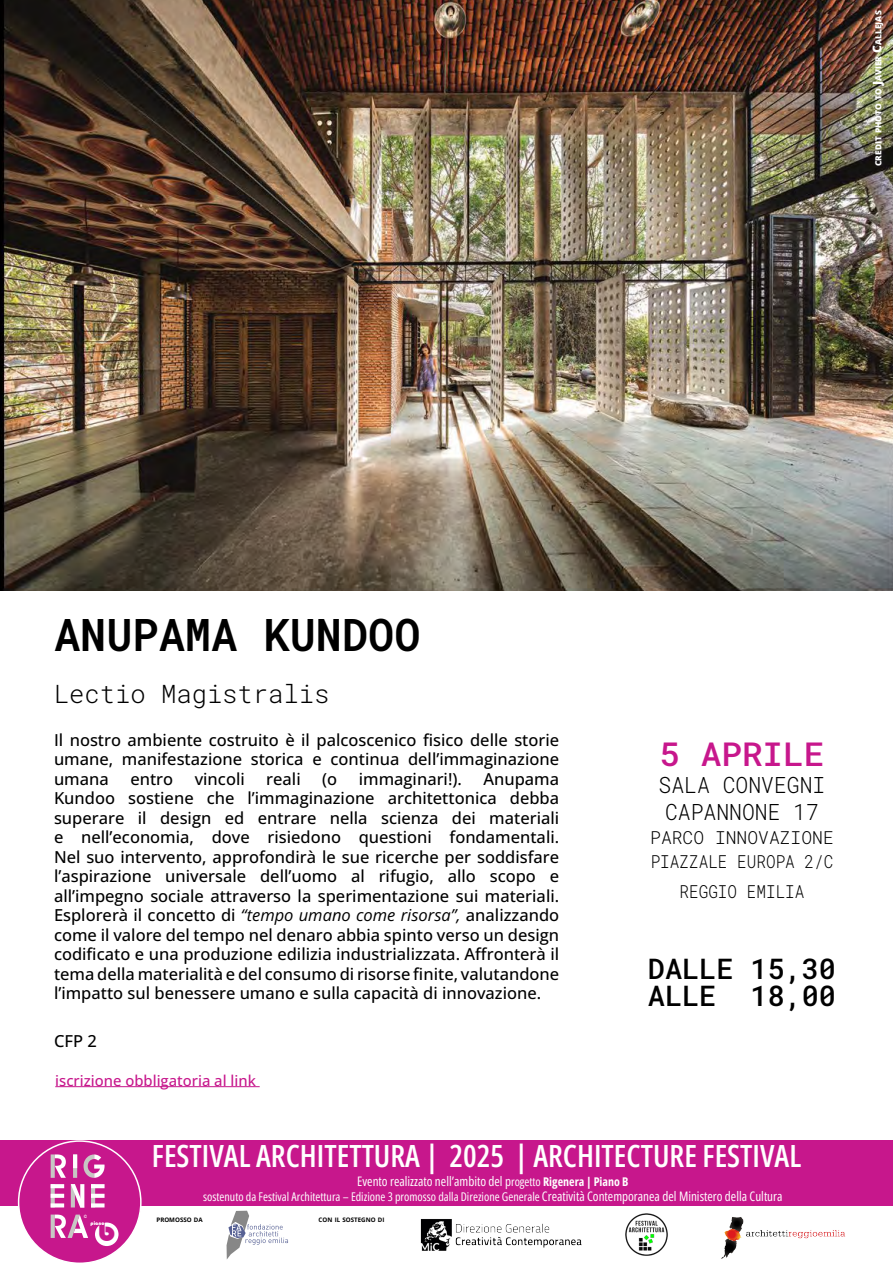
<style>
.page{position:relative;width:893px;height:1263px;background:#fff}
.page>*{position:absolute;margin:0;border:0;box-sizing:border-box;transform-origin:0 0}
.t1{font:600 45px "Roboto Mono";color:#000}
.t2{font:500 33px "Roboto Mono";color:#c7178c;scale:1.04 1}
.t3{font:600 30.6px "Open Sans Condensed";color:#fff}
.t4{font:29.55px "Bauhaus 93";color:#c7178c}
.t5{font:500 28.5px/27px "Roboto Mono";color:#000}
.t6{font:300 25.5px "Roboto Mono";color:#000}
.t7{font:300 22.5px/27px "Roboto Mono";color:#000;scale:.95 1}
.t8{font:300 18px/24px "Roboto Mono";color:#000}
.t9{font:300 18px "Roboto Mono";color:#000;scale:.89 1}
.t10{font:500 16.5px/19.5px "Open Sans";color:#000;text-align:justify}
.t11{font:500 14.85px "Open Sans";color:#c7178c}
.t12{font:13.05px "Open Sans Condensed";color:#fff}
.t13{font:12px "Open Sans Condensed";color:#fff}
.t14{font:800 8.4px "Open Sans";color:#fff}
.t15{font:700 6.15px "Open Sans";color:#000}
.t16{font:5.4px "Bauhaus 93";color:#fff}
.t17{font:700 4.5px "Open Sans Condensed";color:#fff;scale:.9 1}
.s1{font-size:12px}
.s2{font-weight:400;font-style:italic}
.s3{font-weight:700;font-size:12px}
.s4{font-size:13.05px}
</style>
<div class="page">
<div style="left:0;top:1140px;width:893px;height:65px;background:#c7178c"></div>
<svg style="left:18px;top:1140px;width:124px;height:123px"></svg>
<img style="left:625px;top:1213px;width:43px;height:43px">
<img style="left:420px;top:1219px;width:162px;height:32px">
<svg style="left:227px;top:1211px;width:61px;height:48px"></svg>
<hr style="left:55px;top:1086px;width:205px;height:1px;background:#c7178c">
<img style="left:0;top:0;width:893px;height:590px">
<img style="left:721px;top:1217px;width:125px;height:42px">
<p class="t14" style="left:872px;top:166px;width:157px;rotate:-90deg">credit photo to <span class="s1">J</span>avier <span class="s1">C</span>allejas</p>
<h1 class="t1" style="left:54px;top:604px;width:368px">ANUPAMA KUNDOO</h1>
<h3 class="t6" style="left:54px;top:676px;width:277px">Lectio Magistralis</h3>
<p class="t10" style="left:54px;top:730px;width:507px">Il nostro ambiente costruito è il palcoscenico fisico delle storie umane, manifestazione storica e continua dell’immaginazione umana</p>
<p class="t10" style="left:130px;top:769px;width:44px">entro</p>
<p class="t10" style="left:195px;top:769px;width:52px">vincoli</p>
<p class="t10" style="left:266px;top:769px;width:36px">reali</p>
<p class="t10" style="left:322px;top:769px;width:17px">(o</p>
<p class="t10" style="left:359px;top:769px;width:105px">immaginari!).</p>
<p class="t10" style="left:54px;top:769px;width:507px;text-indent:429px">Anupama Kundoo sostiene che l’immaginazione architettonica debba superare il design ed entrare nella scienza dei materiali e nell’economia, dove risiedono questioni fondamentali.<br>Nel suo intervento, approfondirà le sue ricerche per soddisfare l’aspirazione universale dell’uomo al rifugio, allo scopo e all’impegno sociale attraverso la sperimentazione sui materiali.<br>Esplorerà il concetto di <span class="s2">“tempo umano come risorsa”,</span> analizzando come il valore del tempo nel denaro abbia spinto verso un design codificato e una produzione edilizia industrializzata. Affronterà il tema della materialità e del consumo di risorse finite, valutandone l’impatto sul benessere umano e sulla capacità di innovazione.</p>
<p class="t10" style="left:54px;top:1031px;width:44px">CFP 2</p>
<p class="t11" style="left:55px;top:1070px;width:202px">iscrizione obbligatoria al link</p>
<h2 class="t2" style="left:660px;top:731px;width:160px">5 APRILE</h2>
<h3 class="t7" style="left:659px;top:771px;width:177px">SALA CONVEGNI<br>CAPANNONE 17</h3>
<p class="t8" style="left:650px;top:825px;width:185px">PARCO INNOVAZIONE<br>PIAZZALE EUROPA 2/C</p>
<p class="t9" style="left:679px;top:879px;width:142px">REGGIO EMILIA</p>
<h3 class="t5" style="left:648px;top:954px;width:190px">DALLE 15,30<br>ALLE 18,00</h3>
<h3 class="t3" style="left:152px;top:1134px;width:651px">FESTIVAL ARCHITETTURA | 2025 | ARCHITECTURE FESTIVAL</h3>
<p class="t12" style="left:357px;top:1172px;width:273px">Evento realizzato nell’ambito del p<span class="s1">rogetto</span> <span class="s3">Rigenera | Piano B</span></p>
<p class="t13" style="left:203px;top:1188px;width:581px">sostenuto da Festival Architettura – Edizione 3 promosso dalla Direzione Generale <span class="s4">Creatività Contemporanea del Ministero della Cultura</span></p>
<p class="t17" style="left:84px;top:1213px;width:5px">©</p>
<p class="t16" style="left:91px;top:1220px;width:15px">piano</p>
<h3 class="t4" style="left:98px;top:1215px;width:19px">b</h3>
<p class="t15" style="left:156px;top:1216px;width:48px">PROMOSSO DA</p>
<p class="t15" style="left:319px;top:1216px;width:67px">CON IL SOSTEGNO DI</p>
</div>
